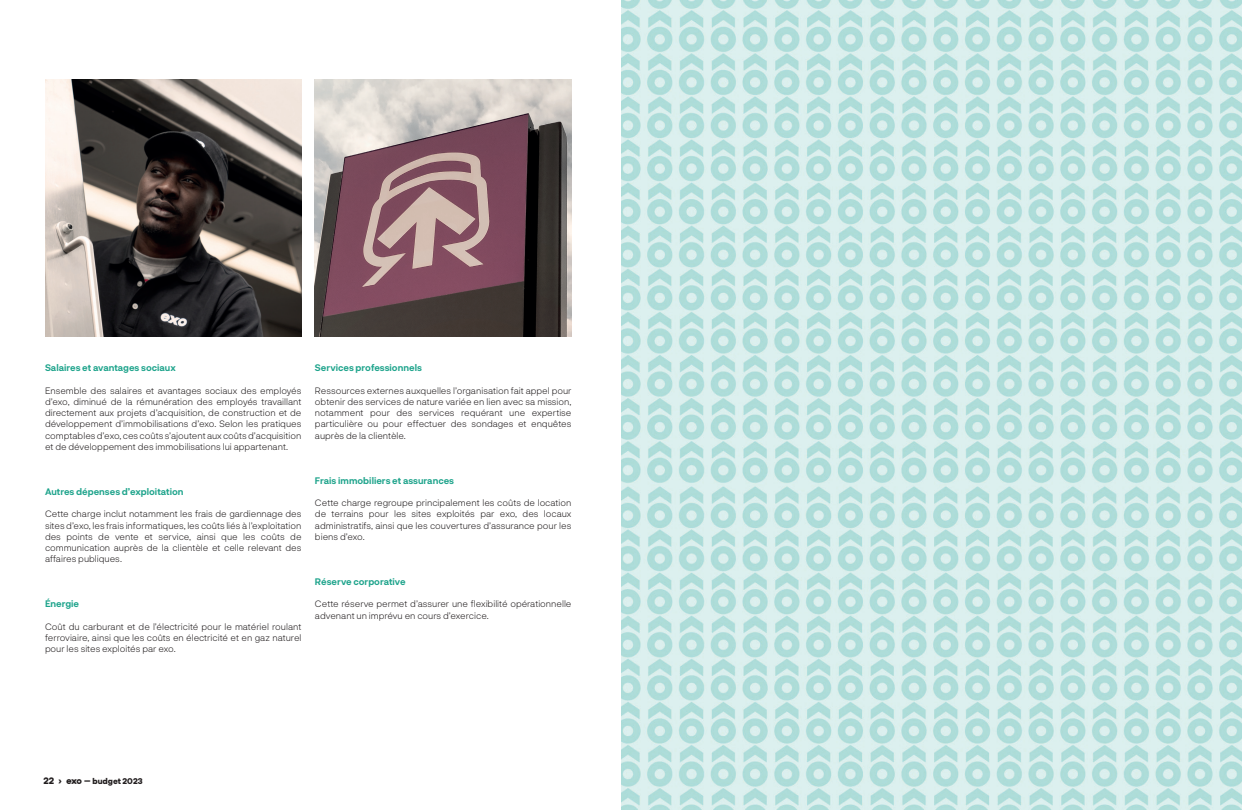
<style>
.page{position:relative;width:1242px;height:810px;background:#fff}
.page>*{position:absolute;margin:0;border:0;box-sizing:border-box;transform-origin:0 0}
.t1{font:300 9.2px/11.2px "Neurial Grotesk";color:#231f20;text-align:justify}
.t2{font:700 9.2px "Neurial Grotesk";color:#1fa48c}
.t3{font:800 9px "Neurial Grotesk";color:#231f20}
.t4{font:800 8px "Neurial Grotesk";color:#231f20}
.s1{font-family:"EXO SANS EB V2";font-size:10px}
.s2{font-weight:700;font-size:10px}
</style>
<div class="page">
<img style="left:621px;top:0;width:621px;height:810px">
<img style="left:315px;top:80px;width:257px;height:257px">
<img style="left:45px;top:80px;width:257px;height:257px">
<svg style="left:1098px;top:779px;width:15px;height:5px"></svg>
<p class="t2" style="left:45px;top:361px;width:132px">Salaires et avantages sociaux</p>
<p class="t1" style="left:45px;top:384px;width:258px">Ensemble des salaires et avantages sociaux des employés d’exo, diminué de la rémunération des employés travaillant directement aux projets d’acquisition, de construction et de développement d’immobilisations d’exo. Selon les pratiques comptables d’exo, ces coûts s’ajoutent aux coûts d’acquisition et de développement des immobilisations lui appartenant.</p>
<p class="t2" style="left:45px;top:485px;width:140px">Autres dépenses d’exploitation</p>
<p class="t1" style="left:45px;top:508px;width:258px">Cette charge inclut notamment les frais de gardiennage des sites d’exo, les frais informatiques, les coûts liés à l’exploitation des points de vente et service, ainsi que les coûts de communication auprès de la clientèle et celle relevant des affaires publiques.</p>
<p class="t2" style="left:45px;top:598px;width:36px">Énergie</p>
<p class="t1" style="left:45px;top:621px;width:258px">Coût du carburant et de l’électricité pour le matériel roulant ferroviaire, ainsi que les coûts en électricité et en gaz naturel pour les sites exploités par exo.</p>
<p class="t2" style="left:315px;top:361px;width:108px">Services professionnels</p>
<p class="t1" style="left:315px;top:384px;width:258px">Ressources externes auxquelles l’organisation fait appel pour obtenir des services de nature variée en lien avec sa mission, notamment pour des services requérant une expertise particulière ou pour effectuer des sondages et enquêtes auprès de la clientèle.</p>
<p class="t2" style="left:315px;top:474px;width:141px">Frais immobiliers et assurances</p>
<p class="t1" style="left:315px;top:497px;width:258px">Cette charge regroupe principalement les coûts de location de terrains pour les sites exploités par exo, des locaux administratifs, ainsi que les couvertures d’assurance pour les biens d’exo.</p>
<p class="t2" style="left:315px;top:575px;width:92px">Réserve corporative</p>
<p class="t1" style="left:315px;top:598px;width:258px">Cette réserve permet d’assurer une flexibilité opérationnelle advenant un imprévu en cours d’exercice.</p>
<p class="t3" style="left:44px;top:774px;width:20px">22 <span class="s1">&gt;</span></p>
<p class="t4" style="left:84px;top:775px;width:60px"><span class="s2">–</span> budget 2023</p>
</div>
